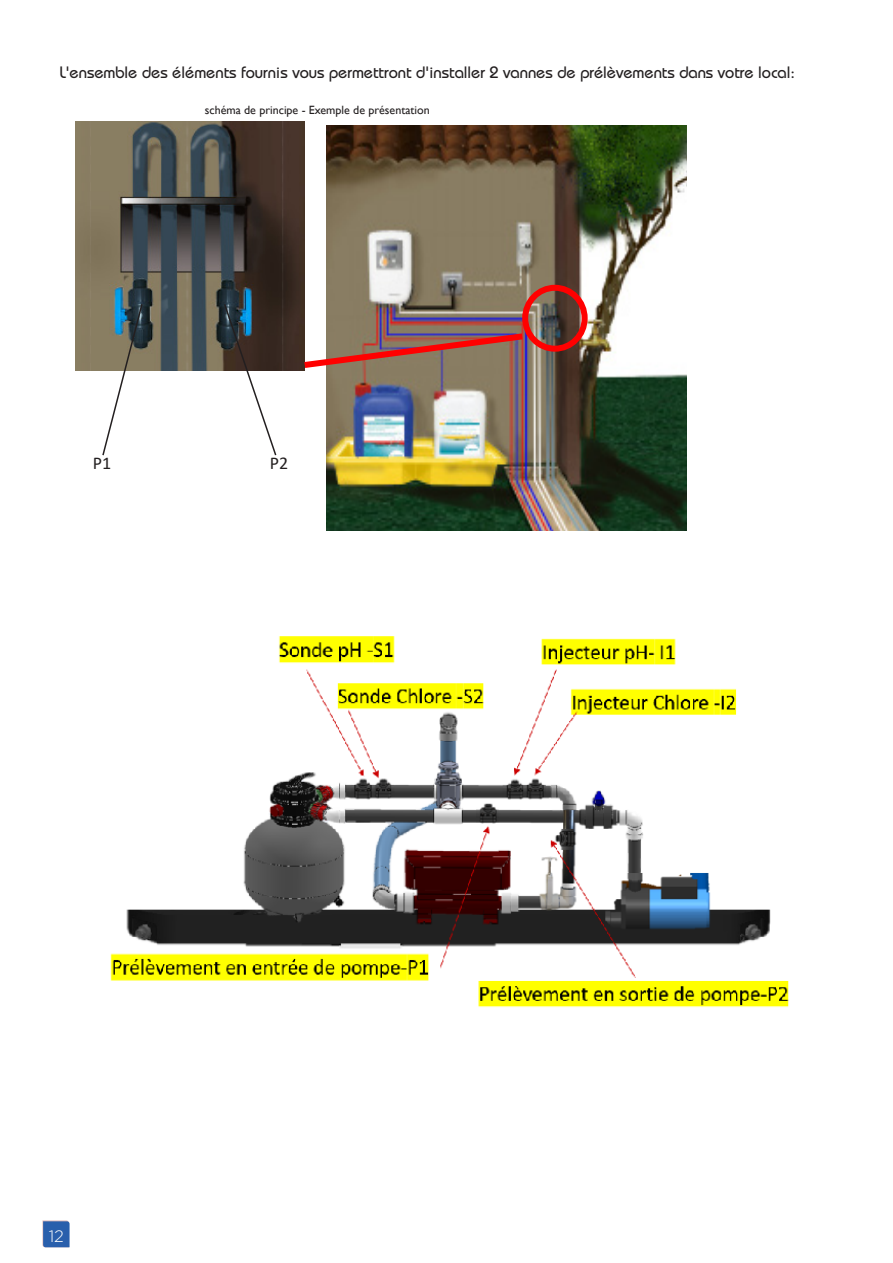
<style>
.page{position:relative;width:893px;height:1263px;background:#fff}
.page>*{position:absolute;margin:0;border:0;box-sizing:border-box;transform-origin:0 0}
.t1{font:18px "Calibri";color:#231f20}
.t2{font:500 16.5px "Bauhaus Std";color:#231f20}
.t3{font:300 16.5px "Gotham";color:#fff}
.t4{font:12px "Gill Sans";color:#231f20}
</style>
<div class="page">
<img style="left:75px;top:121px;width:230px;height:250px">
<img style="left:326px;top:125px;width:360px;height:406px">
<div style="left:522px;top:285px;width:66px;height:67px;border:6px solid #f00;border-radius:50%"></div>
<svg style="left:298px;top:330px;width:231px;height:42px;background:#9d6b62"></svg>
<svg style="left:101px;top:302px;width:43px;height:154px"></svg>
<svg style="left:223px;top:302px;width:55px;height:154px"></svg>
<svg style="left:42px;top:1220px;width:28px;height:27px"></svg>
<img style="left:110px;top:636px;width:679px;height:372px">
<p class="t2" style="left:60px;top:62px;width:737px">L'ensemble des éléments fournis vous permettront d'installer 2 vannes de prélèvements dans votre local:</p>
<p class="t4" style="left:205px;top:103px;width:226px">schéma de principe - Exemple de présentation</p>
<p class="t1" style="left:93px;top:450px;width:20px">P1</p>
<p class="t1" style="left:270px;top:450px;width:20px">P2</p>
<p class="t3" style="left:48px;top:1224px;width:17px">12</p>
<p class="t3" style="left:49px;top:1226px;width:17px">12</p>
</div>
